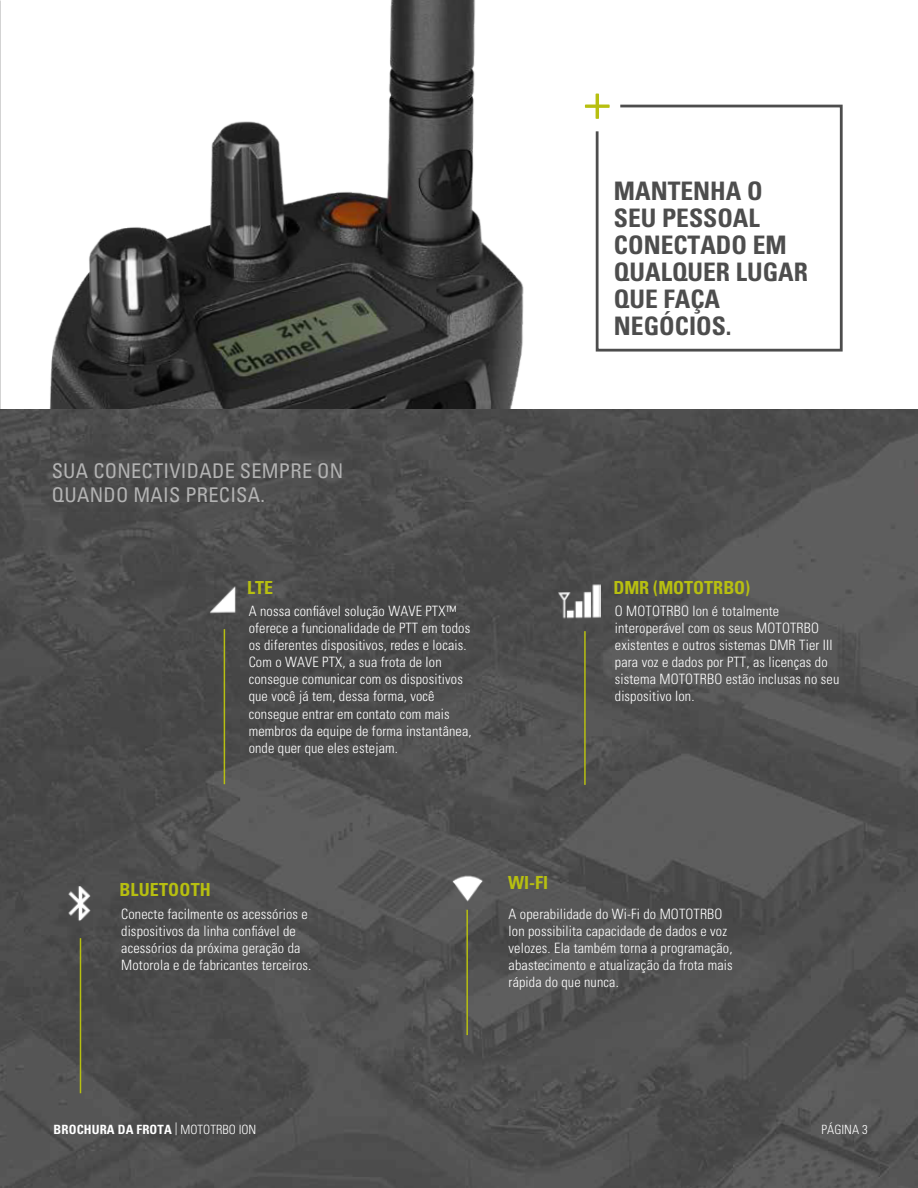
<style>
.page{position:relative;width:918px;height:1188px;background:#fff}
.page>*{position:absolute;margin:0;border:0;box-sizing:border-box;transform-origin:0 0}
.t1{font:700 condensed 25.5px/27px "Univers";color:#4d4d4d}
.t2{font:condensed 20.25px/24.3px "Univers";letter-spacing:.015em;color:#b3b3b3}
.t3{font:700 condensed 18px "Univers";color:#b7bf10}
.t4{font:300 condensed 14.25px/17.1px "Univers LT Std";letter-spacing:.01em;color:#fff}
.t5{font:700 condensed 12.75px "Univers";letter-spacing:.01em;color:#fff}
.t6{font:300 condensed 12.75px "Univers LT Std";color:#fff}
.s1{font-family:"Univers LT Std";font-weight:300}
</style>
<div class="page">
<img style="left:0;top:410px;width:918px;height:778px">
<img style="left:0;top:0;width:524px;height:409px">
<svg style="left:585px;top:94px;width:14px;height:14px"></svg>
<svg style="left:594px;top:103px;width:249px;height:249px"></svg>
<hr style="left:584px;top:631px;width:2px;height:154px;background:#b7bf10">
<hr style="left:466px;top:910px;width:2px;height:125px;background:#b7bf10">
<hr style="left:224px;top:629px;width:1px;height:155px;background:#b7bf10">
<hr style="left:80px;top:938px;width:1px;height:155px;background:#b7bf10">
<img style="left:557px;top:580px;width:44px;height:43px">
<img style="left:54px;top:876px;width:52px;height:56px">
<img style="left:441px;top:859px;width:52px;height:58px">
<img style="left:197px;top:571px;width:52px;height:58px">
<h2 class="t2" style="left:52px;top:458px;width:293px">SUA CONECTIVIDADE SEMPRE ON<br>QUANDO MAIS PRECISA.</h2>
<p class="t3" style="left:247px;top:577px;width:27px">LTE</p>
<p class="t4" style="left:249px;top:602px;width:224px">A nossa confiável solução WAVE PTX™ oferece a funcionalidade de PTT em todos os diferentes dispositivos, redes e locais.<br>Com o WAVE PTX, a sua frota de Ion consegue comunicar com os dispositivos que você já tem, dessa forma, você consegue entrar em contato com mais membros da equipe de forma instantânea, onde quer que eles estejam.</p>
<p class="t3" style="left:119px;top:879px;width:93px">BLUETOOTH</p>
<p class="t3" style="left:508px;top:872px;width:41px">WI-FI</p>
<h1 class="t1" style="left:614px;top:178px;width:196px">MANTENHA O<br>SEU PESSOAL<br>CONECTADO EM<br>QUALQUER LUGAR<br>QUE FAÇA<br>NEGÓCIOS.</h1>
<p class="t3" style="left:613px;top:577px;width:138px">DMR (MOTOTRBO)</p>
<p class="t4" style="left:615px;top:602px;width:226px">O MOTOTRBO Ion é totalmente interoperável com os seus MOTOTRBO existentes e outros sistemas DMR Tier III para voz e dados por PTT, as licenças do sistema MOTOTRBO estão inclusas no seu dispositivo Ion.</p>
<p class="t4" style="left:121px;top:905px;width:192px">Conecte facilmente os acessórios e dispositivos da linha confiável de acessórios da próxima geração da Motorola e de fabricantes terceiros.</p>
<p class="t4" style="left:509px;top:905px;width:226px">A operabilidade do Wi-Fi do MOTOTRBO Ion possibilita capacidade de dados e voz velozes. Ela também torna a programação, abastecimento e atualização da frota mais rápida do que nunca.</p>
<p class="t5" style="left:54px;top:1122px;width:204px">BROCHURA DA FROTA <span class="s1">| MOTOTRBO ION</span></p>
<p class="t6" style="left:822px;top:1122px;width:48px">PÁGINA 3</p>
</div>
